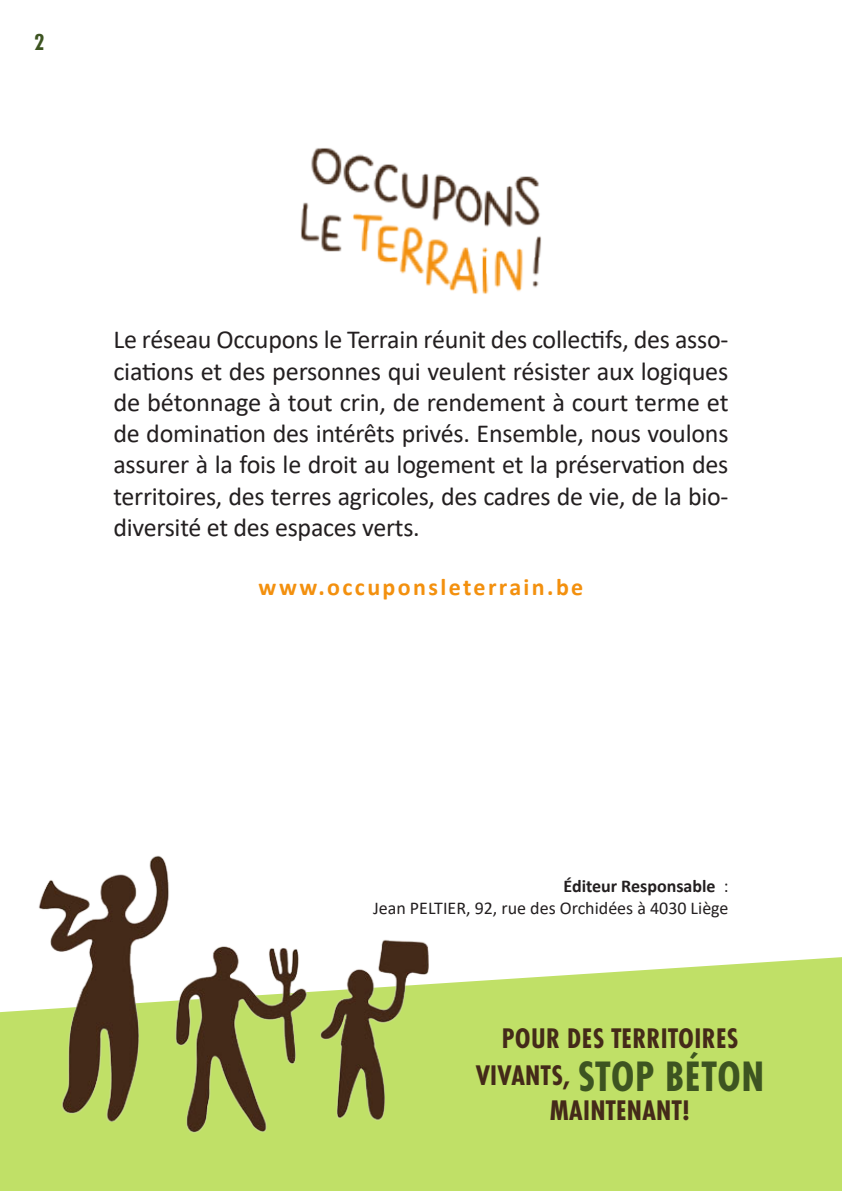
<style>
.page{position:relative;width:842px;height:1191px;background:#fff}
.page>*{position:absolute;margin:0;border:0;box-sizing:border-box;transform-origin:0 0}
.t1{font:700 44.2px "Futura PT Cond";letter-spacing:.01em;color:#3d5421}
.t2{font:700 29.4px "Futura PT Cond";letter-spacing:.01em;color:#442a19}
.t3{font:26px/31.2px "Calibri";letter-spacing:-.01em;color:#231f20;text-align:justify}
.t4{font:700 24px "Calibri";letter-spacing:.1em;color:#f3900e}
.t5{font:700 24px "Futura PT Cond";color:#3d5421}
.t6{font:18px "Calibri";color:#231f20}
.t7{font:700 18px "Calibri";color:#231f20}
.s1{font-weight:400}
.s2{font-size:29.4px;color:#442a19}
</style>
<div class="page">
<div style="left:0;top:957px;width:842px;height:234px;background:#c0e067"></div>
<img style="left:4px;top:855px;width:470px;height:336px">
<img style="left:301px;top:148px;width:240px;height:146px">
<p class="t5" style="left:34px;top:28px;width:12px">2</p>
<p class="t3" style="left:113px;top:323px;width:617px">Le réseau Occupons le Terrain réunit des collectifs, des asso&shy;ciations et des personnes qui veulent résister aux logiques de bétonnage à tout crin, de rendement à court terme et de domination des intérêts privés. Ensemble, nous voulons assurer à la fois le droit au logement et la préservation des territoires, des terres agricoles, des cadres de vie, de la bio&shy;diversité et des espaces verts.</p>
<p class="t4" style="left:259px;top:570px;width:326px">www.occuponsleterrain.be</p>
<p class="t7" style="left:563px;top:873px;width:167px">Éditeur Responsable <span class="s1">:</span></p>
<p class="t6" style="left:373px;top:895px;width:357px">Jean PELTIER, 92, rue des Orchidées à 4030 Liège</p>
<p class="t2" style="left:502px;top:1021px;width:238px">POUR DES TERRITOIRES</p>
<p class="t1" style="left:476px;top:1050px;width:290px"><span class="s2">VIVANTS,</span> STOP BÉTON</p>
<p class="t2" style="left:550px;top:1093px;width:142px">MAINTENANT!</p>
</div>
